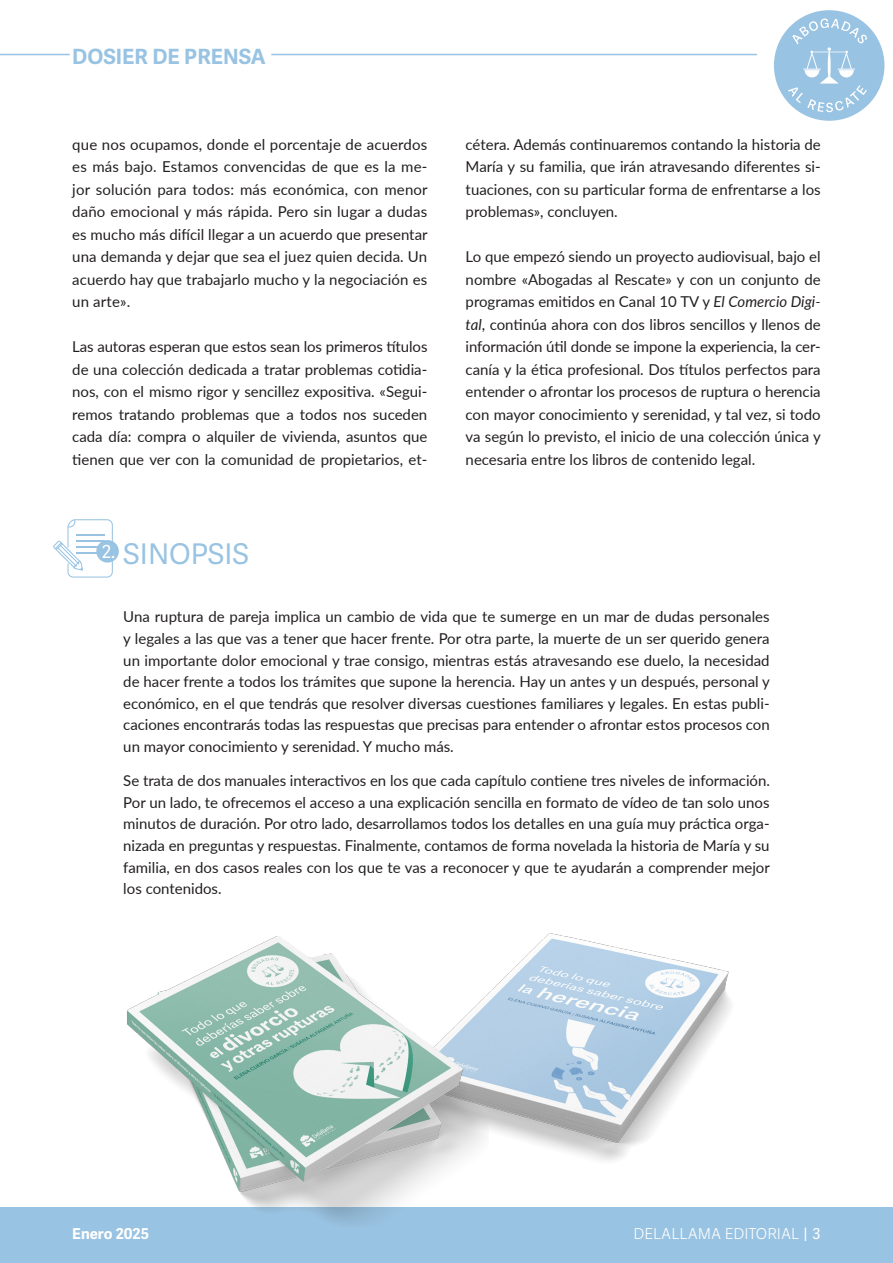
<style>
.page{position:relative;width:893px;height:1263px;background:#fff}
.page>*{position:absolute;margin:0;border:0;box-sizing:border-box;transform-origin:0 0}
.t1{font:28.5px "Adelle Sans";color:#99c3e2}
.t2{font:700 21px "Adelle Sans";color:#99c3e2}
.t3{font:18px "Adelle Sans";color:#fff}
.Texto_General{font:15px/22.5px "Lato";color:#231f20;text-align:justify}
.Titulo_del_Capitulo{font:300 15px "Adelle Sans";color:#fff}
.t4{font:700 15px "Adelle Sans";color:#fff}
.s1{font-style:italic}
.s2{font-weight:400}
</style>
<div class="page">
<div style="left:0;top:1207px;width:893px;height:56px;background:#99c3e2"></div>
<hr style="left:271px;top:54px;width:486px;height:1px;background:#99c3e2">
<hr style="left:0;top:54px;width:70px;height:1px;background:#99c3e2">
<svg style="left:774px;top:10px;width:110px;height:111px"></svg>
<img style="left:489px;top:933px;width:242px;height:228px">
<svg style="left:53px;top:519px;width:60px;height:59px"></svg>
<div style="left:96px;top:540px;width:23px;height:23px;background:#99c3e2;border-radius:50%"></div>
<img style="left:127px;top:936px;width:362px;height:286px">
<h2 class="t2" style="left:72px;top:44px;width:195px">DOSIER DE PRENSA</h2>
<p class="Texto_General" style="left:72px;top:132px;width:357px">que nos ocupamos, donde el porcentaje de acuerdos es más bajo. Estamos convencidas de que es la me&shy;jor solución para todos: más económica, con menor daño emocional y más rápida. Pero sin lugar a dudas es mucho más difícil llegar a un acuerdo que presentar una demanda y dejar que sea el juez quien decida. Un acuerdo hay que trabajarlo mucho y la negociación es un arte».</p>
<p class="Texto_General" style="left:72px;top:335px;width:357px">Las autoras esperan que estos sean los primeros títulos de una colección dedicada a tratar problemas cotidia&shy;nos, con el mismo rigor y sencillez expositiva. «Segui&shy;remos tratando problemas que a todos nos suceden cada día: compra o alquiler de vivienda, asuntos que tienen que ver con la comunidad de propietarios, et-</p>
<p class="t3" style="left:102px;top:541px;width:15px">2.</p>
<p class="t1" style="left:123px;top:537px;width:127px">SINOPSIS</p>
<p class="Texto_General" style="left:466px;top:132px;width:357px">cétera. Además continuaremos contando la historia de María y su familia, que irán atravesando diferentes si&shy;tuaciones, con su particular forma de enfrentarse a los problemas», concluyen.</p>
<p class="Texto_General" style="left:466px;top:245px;width:357px">Lo que empezó siendo un proyecto audiovisual, bajo el nombre «Abogadas al Rescate» y con un conjunto de programas emitidos en Canal 10 TV y <span class="s1">El Comercio Digi&shy;tal</span>, continúa ahora con dos libros sencillos y llenos de información útil donde se impone la experiencia, la cer&shy;canía y la ética profesional. Dos títulos perfectos para entender o afrontar los procesos de ruptura o herencia con mayor conocimiento y serenidad, y tal vez, si todo va según lo previsto, el inicio de una colección única y necesaria entre los libros de contenido legal.</p>
<p class="Texto_General" style="left:123px;top:605px;width:648px;line-height:21.6px">Una ruptura de pareja implica un cambio de vida que te sumerge en un mar de dudas personales y legales a las que vas a tener que hacer frente. Por otra parte, la muerte de un ser querido genera un importante dolor emocional y trae consigo, mientras estás atravesando ese duelo, la necesidad de hacer frente a todos los trámites que supone la herencia. Hay un antes y un después, personal y económico, en el que tendrás que resolver diversas cuestiones familiares y legales. En estas publi&shy;caciones encontrarás todas las respuestas que precisas para entender o afrontar estos procesos con un mayor conocimiento y serenidad. Y mucho más.</p>
<p class="Texto_General" style="left:123px;top:769px;width:648px;line-height:21.6px">Se trata de dos manuales interactivos en los que cada capítulo contiene tres niveles de información.<br>Por un lado, te ofrecemos el acceso a una explicación sencilla en formato de vídeo de tan solo unos minutos de duración. Por otro lado, desarrollamos todos los detalles en una guía muy práctica orga&shy;nizada en preguntas y respuestas. Finalmente, contamos de forma novelada la historia de María y su familia, en dos casos reales con los que te vas a reconocer y que te ayudarán a comprender mejor los contenidos.</p>
<p class="t4" style="left:72px;top:1224px;width:78px">Enero 2025</p>
<p class="Titulo_del_Capitulo" style="left:633px;top:1225px;width:189px">DELALLAMA EDITORIAL <span class="s2">| 3</span></p>
</div>
